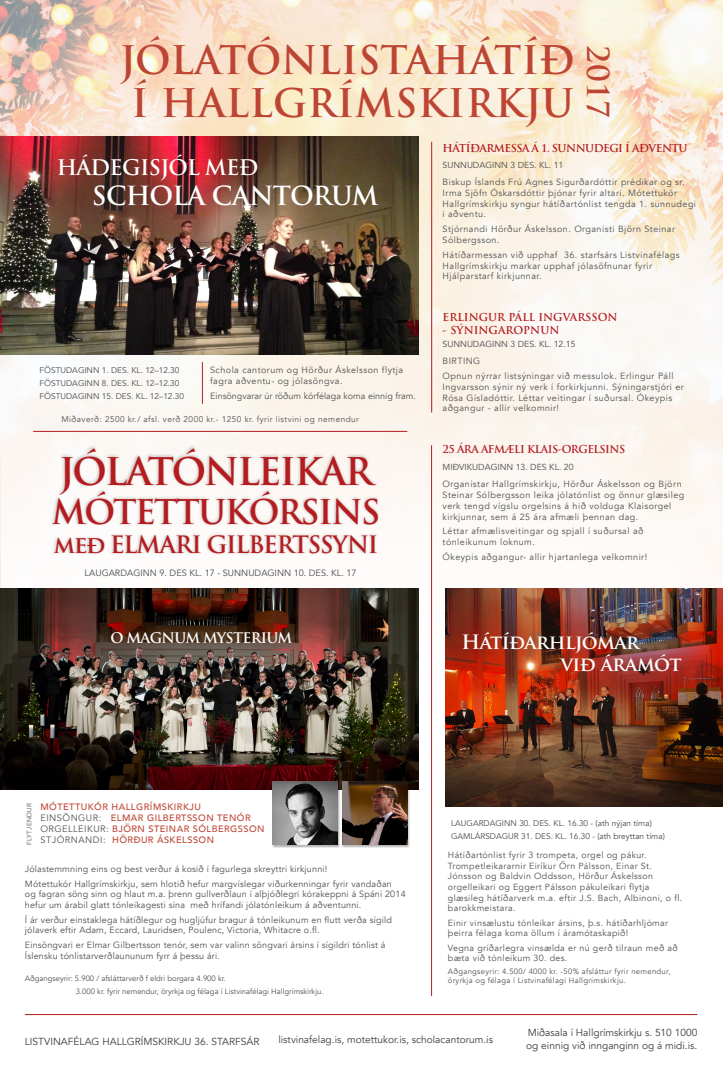
<style>
.page{position:relative;width:723px;height:1078px;background:#fff}
.page>*{position:absolute;margin:0;border:0;box-sizing:border-box;transform-origin:0 0}
.t1{font:700 38.4px "Trajan Pro";letter-spacing:.005em;color:#bd4533}
.t2{font:700 37.1px "Trajan Pro";letter-spacing:-.055em;color:#b41c20}
.t3{font:700 33.2px "Trajan Pro";letter-spacing:-.05em;color:#b41c20}
.t4{font:700 29.6px "Trajan Pro";color:#bd4533}
.t5{font:700 25.6px "Trajan Pro";letter-spacing:-.035em;color:#fff}
.t6{font:700 23.3px "Trajan Pro";letter-spacing:-.05em;color:#b41c20}
.t7{font:700 21px "Trajan Pro";letter-spacing:-.03em;color:#fff}
.t8{font:700 19.4px "Trajan Pro";letter-spacing:-.03em;color:#fff}
.t9{font:700 14.2px "Trajan Pro";letter-spacing:-.05em;color:#fff}
.t10{font:700 10.7px "Trajan Pro";letter-spacing:-.05em;color:#b41c20}
.t11{font:700 10.7px "Trajan Pro";color:#b41c20}
.t12{font:10.2px "Avenir";color:#3c3c3d}
.t13{font:500 9.2px "Avenir";letter-spacing:.05em;color:#bd4533}
.t14{font:9.1px "Avenir";color:#494a4b}
.t15{font:9px/10.8px "Avenir";letter-spacing:.05em;color:#4e4f50}
.t16{font:9px/10.8px "Avenir";letter-spacing:.02em;color:#4e4f50}
.t17{font:9px "Avenir";color:#4e4f50}
.t18{font:8.9px/10.7px "Avenir";letter-spacing:.04em;color:#4e4f50}
.t19{font:8.7px "Avenir";color:#494a4b}
.t20{font:8.3px "Avenir";color:#494a4b}
.t21{font:8.3px "Avenir";letter-spacing:.05em;color:#4e4f50}
.t22{font:7.7px "Avenir";color:#4e4f50}
.t23{font:7.7px/9.2px "Avenir";letter-spacing:.04em;color:#4e4f50}
.t24{font:6.5px "Avenir";letter-spacing:.05em;color:#4e4f50}
.s1{font-weight:400;color:#4e4f50}
</style>
<div class="page">
<img style="left:0;top:0;width:722px;height:589px">
<div style="left:2px;top:400px;width:721px;height:331px;background:#fdf8f4"></div>
<hr style="left:431px;top:445px;width:1px;height:550px;background:#b41c20">
<hr style="left:431px;top:142px;width:1px;height:270px;background:#b41c20">
<img style="left:0;top:589px;width:418px;height:200px">
<div style="left:110px;top:630px;width:185px;height:16px;background:#231f20;opacity:.21"></div>
<div style="left:49px;top:444px;width:331px;height:111px;background:#231f20;opacity:.26"></div>
<hr style="left:202px;top:362px;width:1px;height:41px;background:#b41c20">
<div style="left:341px;top:780px;width:69px;height:67px;background:#231f20;opacity:.35"></div>
<img style="left:342px;top:781px;width:65px;height:63px">
<div style="left:272px;top:780px;width:68px;height:67px;background:#231f20;opacity:.35"></div>
<img style="left:273px;top:781px;width:65px;height:63px">
<img style="left:0;top:137px;width:418px;height:217px">
<hr style="left:25px;top:1014px;width:672px;height:1px;background:#b41c20">
<hr style="left:33px;top:431px;width:374px;height:1px;background:#b41c20">
<img style="left:445px;top:589px;width:278px;height:217px">
<p class="t1" style="left:120px;top:36px;width:457px">JÓLATÓNLISTAHÁTÍÐ</p>
<p class="t1" style="left:131px;top:79px;width:444px">Í HALLGRÍMSKIRKJU</p>
<p class="t4" style="left:616px;top:45px;width:74px;rotate:90deg">2017</p>
<p class="t7" style="left:57px;top:155px;width:203px">HÁDEGISJÓL MEÐ</p>
<p class="t5" style="left:92px;top:180px;width:288px">SCHOLA CANTORUM</p>
<p class="t20" style="left:40px;top:365px;width:141px">FÖSTUDAGINN 1. DES. KL. 12–12.30</p>
<p class="t20" style="left:40px;top:378px;width:141px">FÖSTUDAGINN 8. DES. KL. 12–12.30</p>
<p class="t20" style="left:40px;top:390px;width:146px">FÖSTUDAGINN 15. DES. KL. 12–12.30</p>
<p class="t15" style="left:210px;top:365px;width:194px">Schola cantorum og Hörður Áskelsson flytja fagra aðventu- og jólasöngva.</p>
<p class="t17" style="left:210px;top:390px;width:207px">Einsöngvarar úr röðum kórfélaga koma einnig fram.</p>
<p class="t21" style="left:61px;top:414px;width:299px">Miðaverð: 2500 kr./ afsl. verð 2000 kr.- 1250 kr. fyrir listvini og nemendur</p>
<p class="t2" style="left:59px;top:448px;width:315px">JÓLATÓNLEIKAR</p>
<p class="t3" style="left:52px;top:491px;width:330px">MÓTETTUKÓRSINS</p>
<p class="t6" style="left:54px;top:530px;width:326px">með ELMARI GILBERTSSYNI</p>
<p class="t14" style="left:85px;top:567px;width:273px">LAUGARDAGINN 9. DES KL. 17 - SUNNUDAGINN 10. DES. KL. 17</p>
<p class="t9" style="left:110px;top:628px;width:184px">O MAGNUM MYSTERIUM</p>
<p class="t10" style="left:443px;top:142px;width:247px">HÁTÍÐARMESSA Á 1. SUNNUDEGI Í AÐVENTU</p>
<p class="t19" style="left:443px;top:160px;width:122px">SUNNUDAGINN 3 DES. KL. 11</p>
<p class="t15" style="left:443px;top:177px;width:255px">Biskup Íslands Frú Agnes Sigurðardóttir prédikar og sr.<br>Irma Sjöfn Óskarsdóttir þjónar fyrir altari. Mótettukór Hallgrímskirkju syngur hátíðartónlist tengda 1. sunnudegi i aðventu.</p>
<p class="t15" style="left:443px;top:224px;width:234px">Stjórnandi Hörður Áskelsson. Organisti Björn Steinar<br>Sólbergsson.</p>
<p class="t15" style="left:443px;top:249px;width:238px">Hátíðarmessan við upphaf 36. starfsárs Listvinafélags<br>Hallgrímskirkju markar upphaf jólasöfnunar fyrir<br>Hjálparstarf kirkjunnar.</p>
<p class="t11" style="left:443px;top:310px;width:176px">ERLINGUR PÁLL INGVARSSON</p>
<p class="t11" style="left:443px;top:323px;width:118px">- SÝNINGAROPNUN</p>
<p class="t19" style="left:443px;top:338px;width:134px">SUNNUDAGINN 3 DES. KL. 12.15</p>
<p class="t15" style="left:443px;top:356px;width:39px">BIRTING</p>
<p class="t15" style="left:443px;top:370px;width:243px">Opnun nýrrar listsýningar við messulok. Erlingur Páll Ingvarsson sýnir ný verk í forkirkjunni. Sýningarstjóri er Rósa Gísladóttir. Léttar veitingar í suðursal. Ókeypis aðgangur - allir velkomnir!</p>
<p class="t10" style="left:443px;top:442px;width:184px">25 ÁRA AFMÆLI KLAIS-ORGELSINS</p>
<p class="t19" style="left:443px;top:461px;width:132px">MIÐVIKUDAGINN 13. DES KL. 20</p>
<p class="t15" style="left:443px;top:478px;width:243px">Organistar Hallgrímskirkju, Hörður Áskelsson og Björn Steinar Sólbergsson leika jólatónlist og önnur glæsileg verk tengd vígslu orgelsins á hið volduga Klaisorgel kirkjunnar, sem á 25 ára afmæli þennan dag.</p>
<p class="t15" style="left:443px;top:526px;width:202px">Léttar afmælisveitingar og spjall í suðursal að tónleikunum loknum.</p>
<p class="t15" style="left:443px;top:551px;width:206px">Ókeypis aðgangur- allir hjartanlega velkomnir!</p>
<p class="t8" style="left:461px;top:629px;width:179px">Hátíðarhljómar</p>
<p class="t8" style="left:561px;top:652px;width:122px">við áramót</p>
<p class="t24" style="left:25px;top:844px;width:43px;rotate:-90deg">FLYTJENDUR</p>
<p class="t13" style="left:40px;top:798px;width:162px">MÓTETTUKÓR HALLGRÍMSKIRKJU</p>
<p class="t13" style="left:40px;top:809px;width:212px"><span class="s1">EINSÖNGUR:</span> ELMAR GILBERTSSON TENÓR</p>
<p class="t13" style="left:40px;top:821px;width:226px"><span class="s1">ORGELLEIKUR:</span> BJÖRN STEINAR SÓLBERGSSON</p>
<p class="t13" style="left:40px;top:832px;width:175px"><span class="s1">STJÓRNANDI:</span> HÖRÐUR ÁSKELSSON</p>
<p class="t20" style="left:451px;top:817px;width:202px">LAUGARDAGINN 30. DES. KL. 16.30 - (ath nýjan tíma)</p>
<p class="t20" style="left:451px;top:830px;width:215px">GAMLÁRSDAGUR 31. DES. KL. 16.30 - (ath breyttan tíma)</p>
<p class="t18" style="left:448px;top:849px;width:236px">Hátíðartónlist fyrir 3 trompeta, orgel og pákur.<br>Trompetleikararnir Eiríkur Örn Pálsson, Einar St.<br>Jónsson og Baldvin Oddsson, Hörður Áskelsson orgelleikari og Eggert Pálsson pákuleikari flytja glæsileg hátíðarverk m.a. eftir J.S. Bach, Albinoni, o fl. barokkmeistara.</p>
<p class="t18" style="left:448px;top:917px;width:222px">Einir vinsælustu tónleikar ársins, þ.s. hátíðarhljómar þeirra félaga koma öllum í áramótaskapið!</p>
<p class="t18" style="left:448px;top:942px;width:231px">Vegna gríðarlegra vinsælda er nú gerð tilraun með að bæta við tónleikum 30. des.</p>
<p class="t23" style="left:448px;top:966px;width:224px">Aðgangseyrir: 4.500/ 4000 kr. -50% afsláttur fyrir nemendur, öryrkja og félaga í Listvinafélagi Hallgrímskirkju.</p>
<p class="t16" style="left:25px;top:863px;width:304px">Jólastemmning eins og best verður á kosið í fagurlega skreyttri kirkjunni!</p>
<p class="t16" style="left:25px;top:878px;width:382px">Mótettukór Hallgrímskirkju, sem hlotið hefur margvíslegar viðurkenningar fyrir vandaðan<br>og fagran söng sinn og hlaut m.a. þrenn gullverðlaun í alþjóðlegri kórakeppni á Spáni 2014 hefur um árabil glatt tónleikagesti sína með hrífandi jólatónleikum á aðventunni.</p>
<p class="t16" style="left:25px;top:914px;width:368px">Í ár verður einstaklega hátíðlegur og hugljúfur bragur á tónleikunum en flutt verða sígild jólaverk eftir Adam, Eccard, Lauridsen, Poulenc, Victoria, Whitacre o.fl.</p>
<p class="t16" style="left:25px;top:939px;width:362px">Einsöngvari er Elmar Gilbertsson tenór, sem var valinn söngvari ársins í sígildri tónlist á<br>Íslensku tónlistarverðlaununum fyrr á þessu ári.</p>
<p class="t22" style="left:25px;top:973px;width:202px">Aðgangseyrir: 5.900 / afsláttarverð f eldri borgara 4.900 kr.</p>
<p class="t22" style="left:76px;top:986px;width:249px">3.000 kr. fyrir nemendur, öryrkja og félaga í Listvinafélagi Hallgrímskirkju.</p>
<p class="t12" style="left:278px;top:1033px;width:216px">listvinafelag.is, motettukor.is, scholacantorum.is</p>
<p class="t12" style="left:528px;top:1025px;width:171px">Miðasala í Hallgrímskirkju s. 510 1000</p>
<p class="t12" style="left:526px;top:1039px;width:173px">og einnig við innganginn og á midi.is.</p>
<p class="t12" style="left:25px;top:1035px;width:236px">LISTVINAFÉLAG HALLGRÍMSKIRKJU 36. STARFSÁR</p>
</div>
